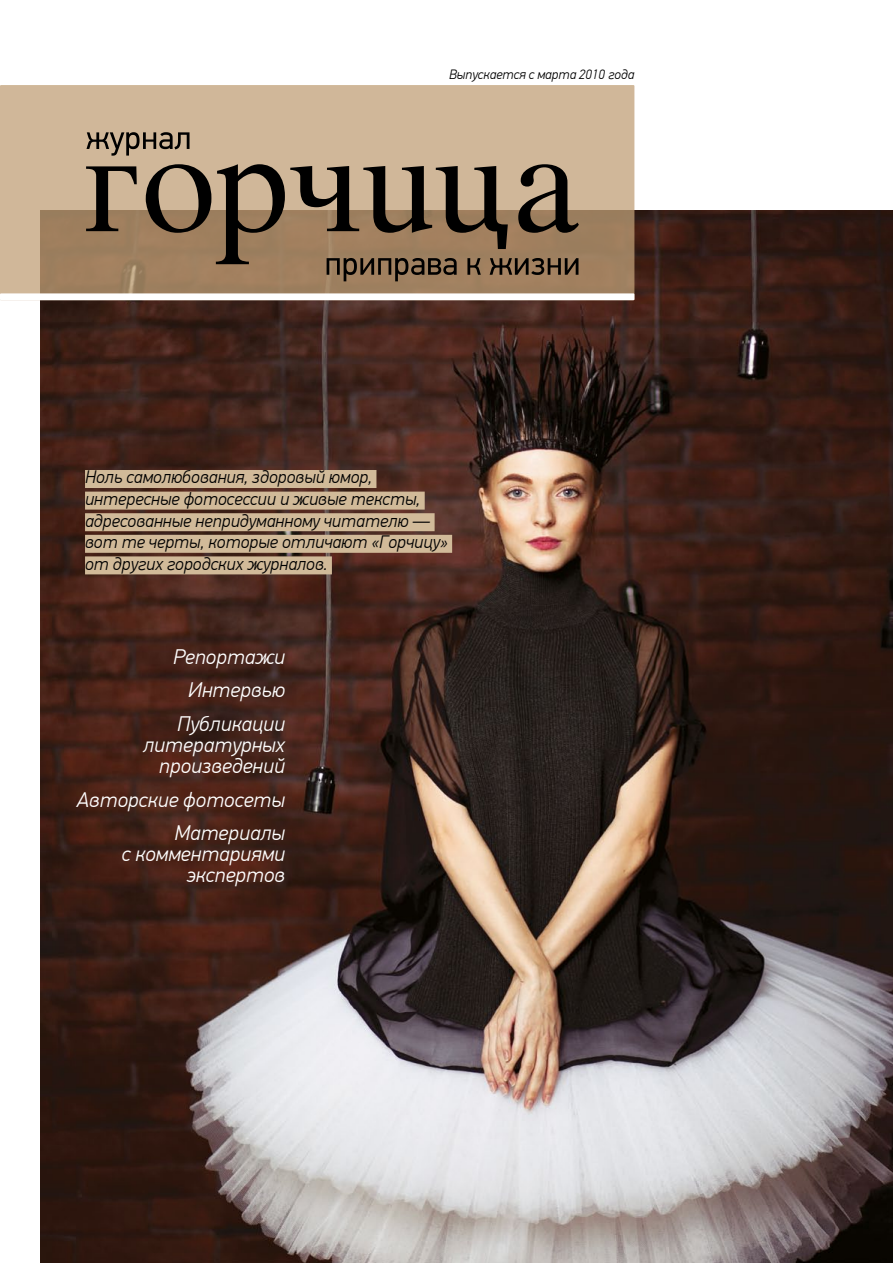
<style>
.page{position:relative;width:893px;height:1263px;background:#fff}
.page>*{position:absolute;margin:0;border:0;box-sizing:border-box;transform-origin:0 0}
.t1{font:italic 300 21px/33.6px "PF Din Text Pro";color:#fff;text-align:right}
.t2{font:italic 300 18px/21.6px "PF Din Text Pro";color:#000}
.t3{font:italic 300 13.5px "PF Din Text Pro";color:#000}
</style>
<div class="page">
<img style="left:40px;top:210px;width:853px;height:1053px">
<svg style="left:0;top:85px;width:634px;height:215px;background:#c4a98a"></svg>
<div style="left:0;top:293px;width:634px;height:7px;background:#fff"></div>
<div style="left:85px;top:470px;width:291px;height:18px;background:#d1ba99"></div>
<div style="left:85px;top:492px;width:340px;height:18px;background:#d1ba99"></div>
<div style="left:85px;top:513px;width:350px;height:18px;background:#d1ba99"></div>
<div style="left:85px;top:535px;width:367px;height:18px;background:#d1ba99"></div>
<div style="left:85px;top:556px;width:247px;height:18px;background:#d1ba99"></div>
<svg style="left:86px;top:164px;width:493px;height:100px;background:#857058"></svg>
<svg style="left:327px;top:258px;width:251px;height:23px;background:#715a43"></svg>
<svg style="left:86px;top:132px;width:104px;height:24px;background:#907f6a"></svg>
<p class="t3" style="left:449px;top:67px;width:187px">Выпускается с марта 2010 года</p>
<p class="t2" style="left:85px;top:467px;width:364px">Ноль самолюбования, здоровый юмор, интересные фотосессии и живые тексты, адресованные непридуманному читателю — вот те черты, которые отличают «Горчицу» от других городских журналов.</p>
<p class="t1" style="left:173px;top:640px;width:113px">Репортажи<br>Интервью<br>Публикации</p>
<p class="t1" style="left:144px;top:735px;width:143px;line-height:21px">литературных произведений</p>
<p class="t1" style="left:77px;top:783px;width:210px">Авторские фотосеты<br>Материалы</p>
<p class="t1" style="left:122px;top:844px;width:165px;line-height:21px">с комментариями экспертов</p>
</div>
